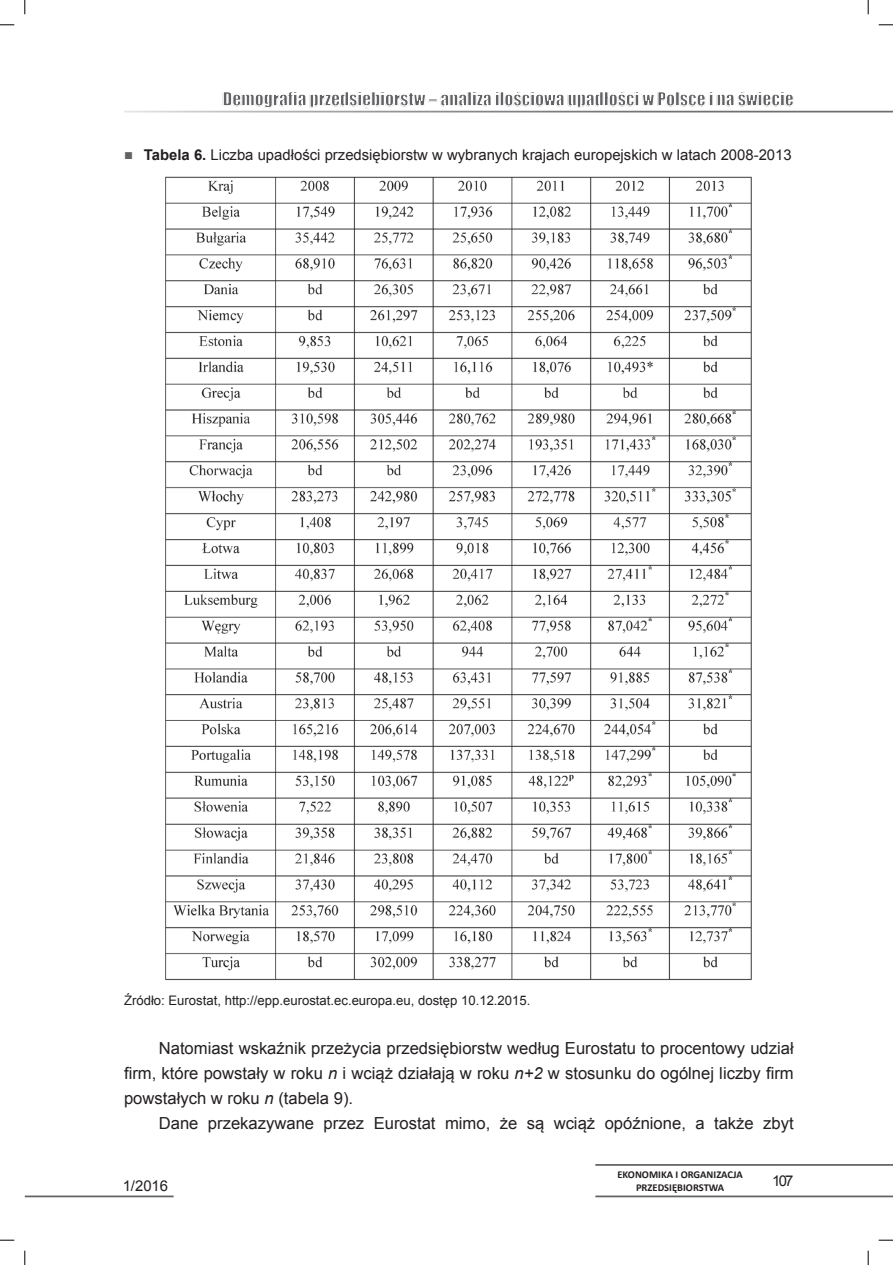
<style>
.page{position:relative;width:893px;height:1265px;background:#fff}
.page>*{position:absolute;margin:0;border:0;box-sizing:border-box;transform-origin:0 0}
.t1{font:17.5px "Impact";color:#636366}
.EIOPind_tekst{font:16.62px/24.8px "Arial";color:#231f20;text-align:justify}
.t2{font:14.88px "Arial";color:#231f20}
.źródło{font:13.12px "Arial";color:#231f20}
.t3{font:700 10.5px/12.6px "Calibri";color:#231f20;text-align:center}
.s1{color:#636366}
.s2{font-weight:700}
.s3{font-style:italic}
</style>
<div class="page">
<hr style="left:595px;top:1196px;width:298px;height:1px;background:#636366">
<hr style="left:25px;top:1196px;width:149px;height:1px;background:#636366">
<hr style="left:595px;top:1164px;width:298px;height:2px;background:#636366">
<img style="left:165px;top:176px;width:587px;height:805px">
<svg style="left:0;top:24px;width:14px;height:2px"></svg>
<svg style="left:879px;top:24px;width:14px;height:2px"></svg>
<svg style="left:0;top:1239px;width:14px;height:2px"></svg>
<svg style="left:879px;top:1239px;width:14px;height:2px"></svg>
<svg style="left:24px;top:0;width:2px;height:14px"></svg>
<svg style="left:24px;top:1251px;width:2px;height:14px"></svg>
<svg style="left:867px;top:0;width:2px;height:14px"></svg>
<svg style="left:867px;top:1251px;width:2px;height:14px"></svg>
<p class="t1" style="left:223px;top:85px;width:573px">Demografia przedsiębiorstw – analiza ilościowa upadłości w Polsce i na świecie</p>
<p class="t2" style="left:124px;top:145px;width:669px"><span class="s1">■</span> <span class="s2">Tabela 6.</span> Liczba upadłości przedsiębiorstw w wybranych krajach europejskich w latach 2008-2013</p>
<p class="źródło" style="left:124px;top:991px;width:408px">Źródło: Eurostat, http://epp.eurostat.ec.europa.eu, dostęp 10.12.2015.</p>
<p class="EIOPind_tekst" style="left:124px;top:1036px;width:671px;text-indent:35px">Natomiast wskaźnik przeżycia przedsiębiorstw według Eurostatu to procentowy udział firm, które powstały w roku <span class="s3">n</span> i wciąż działają w roku <span class="s3">n+2</span> w stosunku do ogólnej liczby firm powstałych w roku <span class="s3">n</span> (tabela 9).</p>
<p class="EIOPind_tekst" style="left:159px;top:1110px;width:636px">Dane przekazywane przez Eurostat mimo, że są wciąż opóźnione, a także zbyt</p>
<p class="t2" style="left:123px;top:1176px;width:47px">1/2016</p>
<p class="t3" style="left:617px;top:1168px;width:127px">EKONOMIKA I ORGANIZACJA<br>PRZEDSIĘBIORSTWA</p>
<p class="t2" style="left:772px;top:1171px;width:23px">107</p>
</div>
